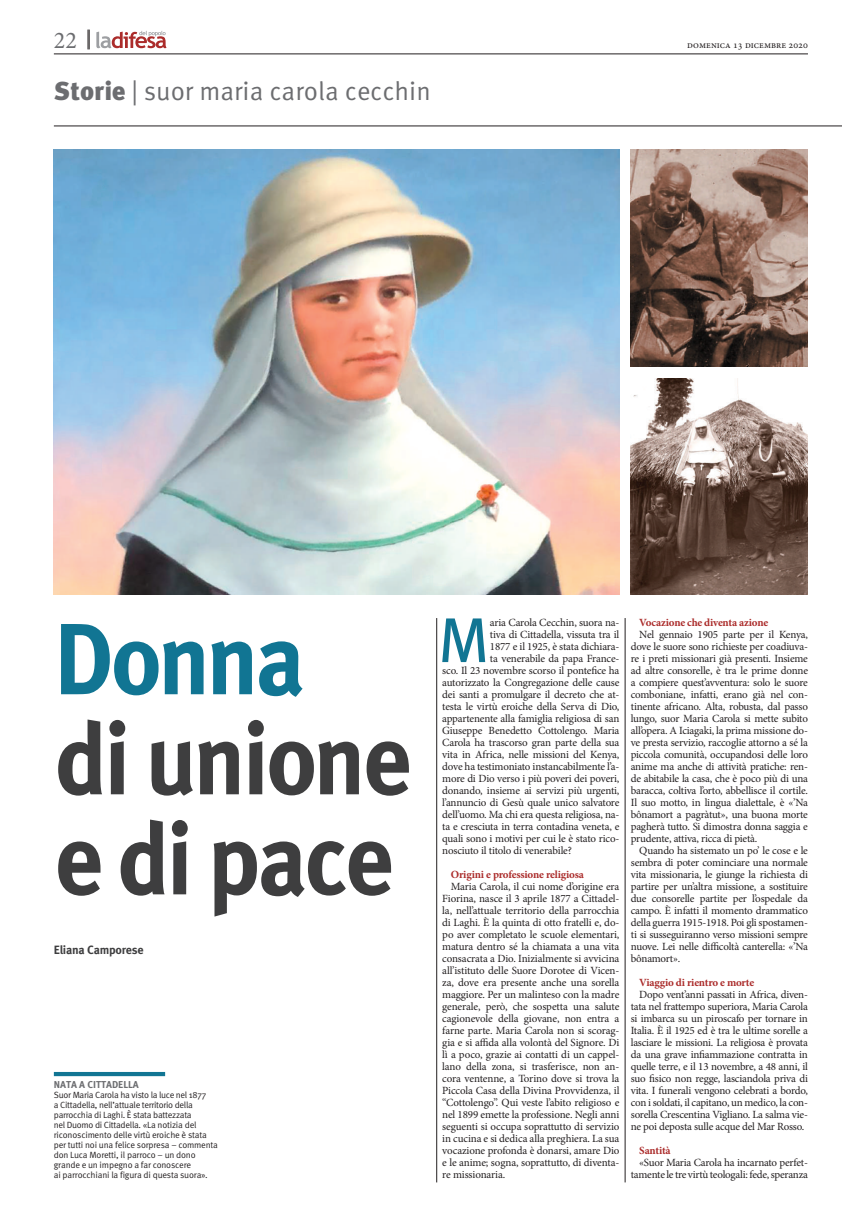
<style>
.page{position:relative;width:842px;height:1231px;background:#fff}
.page>*{position:absolute;margin:0;border:0;box-sizing:border-box;transform-origin:0 0}
.t1{font:700 101px/100px "FF Meta Pro";letter-spacing:-.04em;color:#3e3e3f;scale:.95 1}
.t2{font:700 101px "FF Meta Pro";letter-spacing:-.045em;color:#117593;scale:.95 1}
.t3{font:63.2px "FF Meta Pro";color:#117593}
.t4{font:26px "FF Meta Pro";color:#6c6d70}
.t5{font:24px "Minion Pro";color:#6c6d70}
.t6{font:700 12px "FF Meta Pro";letter-spacing:-.02em;color:#3e3e3f}
.t7{font:11px/12px "Minion Pro";letter-spacing:-.015em;color:#231f20;text-align:justify}
.t8{font:700 11px "Minion Pro";letter-spacing:-.02em;color:#ab2c2b}
.t9{font:10px "Minion Pro";color:#231f20}
.t10{font:700 10px "FF Meta Pro";color:#6c6d70}
.t11{font:9px/10px "FF Meta Pro";letter-spacing:-.03em;color:#231f20}
.s1{font-weight:900}
</style>
<div class="page">
<hr style="left:54px;top:54px;width:754px;height:1px;background:#231f20">
<svg style="left:88px;top:30px;width:2px;height:19px"></svg>
<hr style="left:54px;top:126px;width:788px;height:1px;background:#231f20">
<svg style="left:96px;top:31px;width:71px;height:17px"></svg>
<img style="left:54px;top:150px;width:565px;height:444px">
<hr style="left:436px;top:618px;width:1px;height:564px;background:#231f20">
<hr style="left:625px;top:618px;width:1px;height:564px;background:#231f20">
<img style="left:631px;top:150px;width:177px;height:216px">
<img style="left:631px;top:378px;width:177px;height:216px">
<svg style="left:54px;top:1071px;width:111px;height:4px"></svg>
<h3 class="t5" style="left:54px;top:24px;width:25px">22</h3>
<p class="t9" style="left:687px;top:38px;width:122px">domenica 13 dicembre 2020</p>
<h3 class="t4" style="left:54px;top:71px;width:378px"><span class="s1">Storie</span> | suor maria carola cecchin</h3>
<h1 class="t2" style="left:54px;top:580px;width:266px">Donna</h1>
<h1 class="t1" style="left:54px;top:702px;width:378px">di unione e di pace</h1>
<p class="t6" style="left:54px;top:940px;width:91px">Eliana Camporese</p>
<p class="t10" style="left:54px;top:1076px;width:86px">NATA A CITTADELLA</p>
<p class="t11" style="left:54px;top:1088px;width:166px">Suor Maria Carola ha visto la luce nel 1877<br>a Cittadella, nell’attuale territorio della parrocchia di Laghi. È stata battezzata<br>nel Duomo di Cittadella. «La notizia del riconoscimento delle virtù eroiche è stata per tutti noi una felice sorpresa – commenta don Luca Moretti, il parroco – un dono grande e un impegno a far conoscere<br>ai parrocchiani la figura di questa suora».</p>
<h2 class="t3" style="left:438px;top:591px;width:53px">M</h2>
<p class="t7" style="left:490px;top:616px;width:131px">aria Carola Cecchin, suora na-</p>
<p class="t7" style="left:490px;top:628px;width:131px">tiva di Cittadella, vissuta tra il</p>
<p class="t7" style="left:490px;top:640px;width:131px">1877 e il 1925, è stata dichiara-</p>
<p class="t7" style="left:490px;top:652px;width:131px">ta venerabile da papa France-</p>
<p class="t7" style="left:442px;top:664px;width:179px">sco. Il 23 novembre scorso il pontefice ha</p>
<p class="t7" style="left:442px;top:676px;width:179px">autorizzato la Congregazione delle cause</p>
<p class="t7" style="left:442px;top:688px;width:179px">dei santi a promulgare il decreto che at-</p>
<p class="t7" style="left:442px;top:700px;width:179px">testa le virtù eroiche della Serva di Dio,</p>
<p class="t7" style="left:442px;top:712px;width:179px">appartenente alla famiglia religiosa di san</p>
<p class="t7" style="left:442px;top:724px;width:179px">Giuseppe Benedetto Cottolengo. Maria</p>
<p class="t7" style="left:442px;top:736px;width:179px">Carola ha trascorso gran parte della sua</p>
<p class="t7" style="left:442px;top:748px;width:179px">vita in Africa, nelle missioni del Kenya,</p>
<p class="t7" style="left:442px;top:760px;width:179px">dove ha testimoniato instancabilmente l’a-</p>
<p class="t7" style="left:442px;top:772px;width:179px">more di Dio verso i più poveri dei poveri,</p>
<p class="t7" style="left:442px;top:784px;width:179px">donando, insieme ai servizi più urgenti,</p>
<p class="t7" style="left:442px;top:796px;width:179px">l’annuncio di Gesù quale unico salvatore</p>
<p class="t7" style="left:442px;top:808px;width:179px">dell’uomo. Ma chi era questa religiosa, na-</p>
<p class="t7" style="left:442px;top:820px;width:179px">ta e cresciuta in terra contadina veneta, e</p>
<p class="t7" style="left:442px;top:832px;width:179px">quali sono i motivi per cui le è stato rico-</p>
<p class="t7" style="left:442px;top:844px;width:131px">nosciuto il titolo di venerabile?</p>
<p class="t8" style="left:451px;top:866px;width:135px">Origini e professione religiosa</p>
<p class="t7" style="left:442px;top:880px;width:179px;text-indent:9px">Maria Carola, il cui nome d’origine era Fiorina, nasce il 3 aprile 1877 a Cittadel&shy;la, nell’attuale territorio della parrocchia di Laghi. È la quinta di otto fratelli e, do&shy;po aver completato le scuole elementari, matura dentro sé la chiamata a una vita consacrata a Dio. Inizialmente si avvicina all’istituto delle Suore Dorotee di Vicen&shy;za, dove era presente anche una sorella maggiore. Per un malinteso con la madre generale, però, che sospetta una salute cagionevole della giovane, non entra a farne parte. Maria Carola non si scorag&shy;gia e si affida alla volontà del Signore. Di lì a poco, grazie ai contatti di un cappel&shy;lano della zona, si trasferisce, non an&shy;cora ventenne, a Torino dove si trova la Piccola Casa della Divina Provvidenza, il “Cottolengo”. Qui veste l’abito religioso e nel 1899 emette la professione. Negli anni seguenti si occupa soprattutto di servizio in cucina e si dedica alla preghiera. La sua vocazione profonda è donarsi, amare Dio e le anime; sogna, soprattutto, di diventa&shy;re missionaria.</p>
<p class="t8" style="left:639px;top:614px;width:130px">Vocazione che diventa azione</p>
<p class="t7" style="left:631px;top:628px;width:179px;text-indent:9px">Nel gennaio 1905 parte per il Kenya, dove le suore sono richieste per coadiuva&shy;re i preti missionari già presenti. Insieme ad altre consorelle, è tra le prime donne a compiere quest’avventura: solo le suore comboniane, infatti, erano già nel con&shy;tinente africano. Alta, robusta, dal passo lungo, suor Maria Carola si mette subito all’opera. A Iciagaki, la prima missione do&shy;ve presta servizio, raccoglie attorno a sé la piccola comunità, occupandosi delle loro anime ma anche di attività pratiche: ren&shy;de abitabile la casa, che è poco più di una baracca, coltiva l’orto, abbellisce il cortile.<br>Il suo motto, in lingua dialettale, è «’Na bônamort a pagràtut», una buona morte pagherà tutto. Si dimostra donna saggia e prudente, attiva, ricca di pietà.</p>
<p class="t7" style="left:631px;top:844px;width:179px;text-indent:9px">Quando ha sistemato un po’ le cose e le sembra di poter cominciare una normale vita missionaria, le giunge la richiesta di partire per un’altra missione, a sostituire due consorelle partite per l’ospedale da campo. È infatti il momento drammatico della guerra 1915-1918. Poi gli spostamen&shy;ti si susseguiranno verso missioni sempre nuove. Lei nelle difficoltà canterella: «’Na bônamort».</p>
<p class="t8" style="left:639px;top:974px;width:116px">Viaggio di rientro e morte</p>
<p class="t7" style="left:631px;top:988px;width:179px;text-indent:9px">Dopo vent’anni passati in Africa, diven&shy;tata nel frattempo superiora, Maria Carola si imbarca su un piroscafo per tornare in Italia. È il 1925 ed è tra le ultime sorelle a lasciare le missioni. La religiosa è provata da una grave infiammazione contratta in quelle terre, e il 13 novembre, a 48 anni, il suo fisico non regge, lasciandola priva di vita. I funerali vengono celebrati a bordo, con i soldati, il capitano, un medico, la con&shy;sorella Crescentina Vigliano. La salma vie&shy;ne poi deposta sulle acque del Mar Rosso.</p>
<p class="t8" style="left:639px;top:1142px;width:33px">Santità</p>
<p class="t7" style="left:631px;top:1156px;width:179px;text-align:right">«Suor Maria Carola ha incarnato perfet&shy;tamente le tre virtù teologali: fede, speranza</p>
</div>
